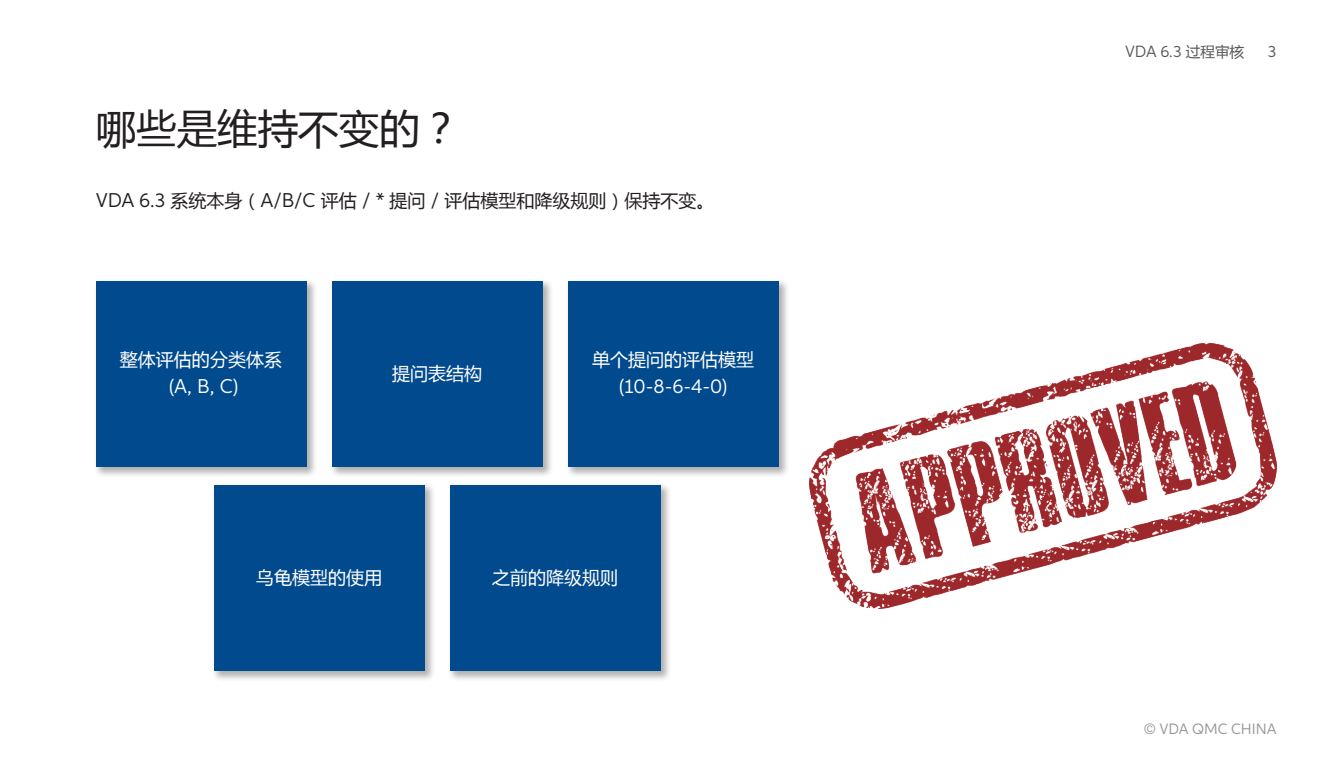
<style>
.page{position:relative;width:1340px;height:779px;background:#fff}
.page>*{position:absolute;margin:0;border:0;box-sizing:border-box;transform-origin:0 0}
.t1{font:40.5px "Microsoft Ya Hei";color:#231f20}
.t2{font:20.03px "Aspira";color:#fff}
.t3{font:18px "Microsoft Ya Hei";color:#231f20}
.t4{font:18px "Microsoft Ya Hei";color:#fff}
.t5{font:16.2px "Aspira";color:#57585a}
.t6{font:15.08px "Aspira";color:#939598}
.s1{font-family:"Aspira";font-size:20.03px}
.s2{font-family:"Microsoft Ya Hei";font-size:14.62px}
</style>
<div class="page">
<img style="left:809px;top:343px;width:467px;height:264px">
<div style="left:93px;top:278px;width:225px;height:199px;background:#231f20;opacity:.35"></div>
<div style="left:96px;top:281px;width:210px;height:185px;background:#004a8d"></div>
<div style="left:329px;top:278px;width:225px;height:199px;background:#231f20;opacity:.35"></div>
<div style="left:332px;top:281px;width:210px;height:185px;background:#004a8d"></div>
<div style="left:565px;top:278px;width:225px;height:199px;background:#231f20;opacity:.35"></div>
<div style="left:568px;top:281px;width:210px;height:185px;background:#004a8d"></div>
<div style="left:211px;top:482px;width:225px;height:199px;background:#231f20;opacity:.35"></div>
<div style="left:214px;top:485px;width:210px;height:185px;background:#004a8d"></div>
<div style="left:447px;top:482px;width:225px;height:199px;background:#231f20;opacity:.35"></div>
<div style="left:450px;top:485px;width:210px;height:185px;background:#004a8d"></div>
<h1 class="t1" style="left:96px;top:101px;width:366px">哪些是维持不变的？</h1>
<p class="t3" style="left:96px;top:188px;width:620px"><span class="s1">VDA 6.3</span> 系统本身（<span class="s1">A/B/C</span> 评估 <span class="s1">/ *</span> 提问 <span class="s1">/</span> 评估模型和降级规则）保持不变。</p>
<p class="t4" style="left:120px;top:347px;width:164px">整体评估的分类体系</p>
<p class="t2" style="left:169px;top:374px;width:70px">(A, B, C)</p>
<p class="t4" style="left:392px;top:361px;width:91px">提问表结构</p>
<p class="t4" style="left:592px;top:347px;width:163px">单个提问的评估模型</p>
<p class="t2" style="left:619px;top:374px;width:110px">(10-8-6-4-0)</p>
<p class="t4" style="left:256px;top:565px;width:127px">乌龟模型的使用</p>
<p class="t4" style="left:492px;top:565px;width:127px">之前的降级规则</p>
<p class="t5" style="left:1125px;top:42px;width:121px">VDA 6.3 <span class="s2">过程审核</span></p>
<p class="t5" style="left:1267px;top:42px;width:10px">3</p>
<p class="t6" style="left:1143px;top:719px;width:134px">© VDA QMC CHINA</p>
</div>
